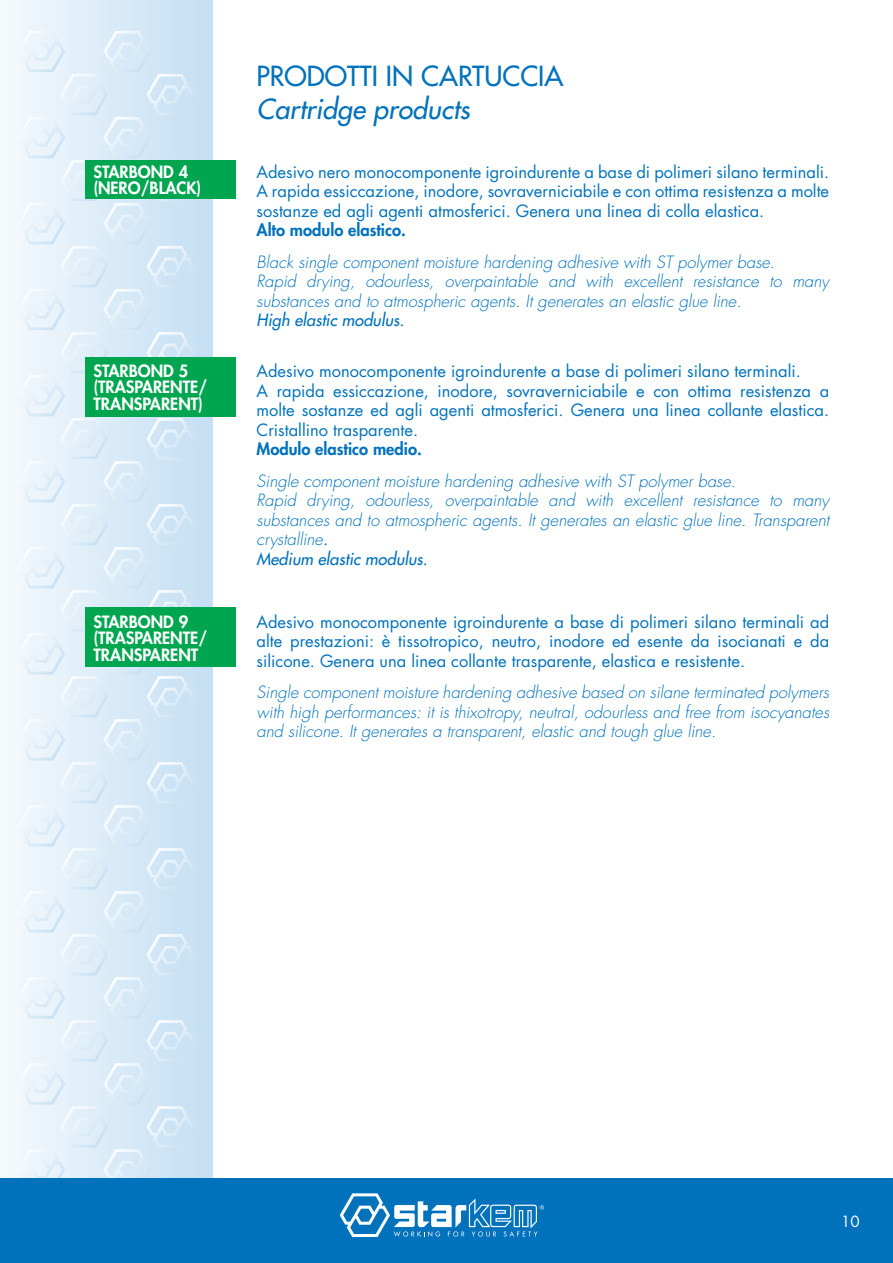
<style>
.page{position:relative;width:893px;height:1263px;background:#fff}
.page>*{position:absolute;margin:0;border:0;box-sizing:border-box;transform-origin:0 0}
.t1{font:500 27px "Futura Std";color:#0072bc}
.t2{font:italic 500 27px "Futura Std";color:#0072bc}
.t3{font:italic 300 16.5px/19.5px "Futura Std";color:#0072bc}
.t4{font:16.5px/19.5px "Futura Std";color:#0072bc;text-align:justify}
.t5{font:800 16.5px/16.5px "Futura Std";color:#fff}
.t6{font:800 16.5px "Futura Std";color:#0072bc}
.t7{font:italic 500 16.5px "Futura Std";color:#0072bc}
.t8{font:15px "Futura Std";color:#fff}
.s1{font-weight:400}
.s2{font-weight:500}
</style>
<div class="page">
<hr style="left:892px;top:0;width:1px;height:1263px;background:#f8fafd">
<div style="left:0;top:0;width:25px;height:1263px;background:#f6fafd"></div>
<div style="left:15px;top:0;width:28px;height:1263px;background:#f2f8fc"></div>
<div style="left:29px;top:0;width:28px;height:1263px;background:#eef5fb"></div>
<div style="left:47px;top:0;width:28px;height:1263px;background:#eaf3fa"></div>
<div style="left:65px;top:0;width:28px;height:1263px;background:#e6f1f9"></div>
<div style="left:79px;top:0;width:28px;height:1263px;background:#e2eff9"></div>
<div style="left:97px;top:0;width:28px;height:1263px;background:#deedf8"></div>
<div style="left:111px;top:0;width:28px;height:1263px;background:#daebf8"></div>
<div style="left:129px;top:0;width:28px;height:1263px;background:#d6e9f7"></div>
<div style="left:147px;top:0;width:28px;height:1263px;background:#d2e6f6"></div>
<div style="left:161px;top:0;width:28px;height:1263px;background:#cee4f5"></div>
<div style="left:179px;top:0;width:28px;height:1263px;background:#cae2f5"></div>
<div style="left:197px;top:0;width:15px;height:1263px;background:#c7e0f3"></div>
<img style="left:25px;top:31px;width:40px;height:41px">
<img style="left:61px;top:74px;width:47px;height:41px">
<img style="left:103px;top:31px;width:44px;height:41px">
<img style="left:146px;top:74px;width:45px;height:41px">
<img style="left:25px;top:117px;width:40px;height:41px">
<img style="left:61px;top:160px;width:47px;height:41px">
<img style="left:103px;top:117px;width:44px;height:41px">
<img style="left:146px;top:198px;width:48px;height:2px">
<img style="left:25px;top:203px;width:40px;height:41px">
<img style="left:61px;top:246px;width:47px;height:41px">
<img style="left:103px;top:203px;width:44px;height:41px">
<img style="left:146px;top:246px;width:44px;height:41px">
<img style="left:25px;top:289px;width:40px;height:41px">
<img style="left:61px;top:332px;width:47px;height:41px">
<img style="left:103px;top:289px;width:44px;height:41px">
<img style="left:146px;top:332px;width:45px;height:25px">
<img style="left:25px;top:375px;width:40px;height:41px">
<img style="left:61px;top:418px;width:47px;height:41px">
<img style="left:146px;top:418px;width:45px;height:40px">
<img style="left:25px;top:461px;width:40px;height:41px">
<img style="left:61px;top:504px;width:47px;height:41px">
<img style="left:103px;top:461px;width:44px;height:41px">
<img style="left:146px;top:504px;width:44px;height:41px">
<img style="left:25px;top:547px;width:40px;height:41px">
<img style="left:61px;top:590px;width:30px;height:41px">
<img style="left:103px;top:547px;width:43px;height:41px">
<img style="left:149px;top:590px;width:41px;height:17px">
<img style="left:25px;top:633px;width:40px;height:41px">
<img style="left:61px;top:676px;width:47px;height:41px">
<img style="left:134px;top:667px;width:9px;height:7px">
<img style="left:146px;top:676px;width:44px;height:41px">
<img style="left:25px;top:719px;width:40px;height:41px">
<img style="left:61px;top:762px;width:47px;height:41px">
<img style="left:104px;top:719px;width:43px;height:41px">
<img style="left:146px;top:762px;width:44px;height:41px">
<img style="left:25px;top:805px;width:40px;height:41px">
<img style="left:61px;top:848px;width:47px;height:41px">
<img style="left:104px;top:805px;width:42px;height:41px">
<img style="left:146px;top:848px;width:44px;height:41px">
<img style="left:24px;top:891px;width:41px;height:41px">
<img style="left:61px;top:934px;width:47px;height:41px">
<img style="left:104px;top:891px;width:43px;height:41px">
<img style="left:146px;top:934px;width:44px;height:41px">
<img style="left:24px;top:977px;width:41px;height:41px">
<img style="left:61px;top:1020px;width:47px;height:41px">
<img style="left:104px;top:977px;width:43px;height:41px">
<img style="left:146px;top:1020px;width:44px;height:41px">
<img style="left:25px;top:1063px;width:40px;height:41px">
<img style="left:61px;top:1106px;width:47px;height:41px">
<img style="left:104px;top:1063px;width:42px;height:41px">
<img style="left:146px;top:1106px;width:44px;height:41px">
<img style="left:17px;top:1149px;width:48px;height:30px">
<img style="left:103px;top:1149px;width:48px;height:30px">
<hr style="left:892px;top:1179px;width:1px;height:84px;background:#0072bc">
<div style="left:0;top:1179px;width:892px;height:84px;background:#0072bc"></div>
<svg style="left:340px;top:1193px;width:204px;height:44px"></svg>
<div style="left:85px;top:357px;width:150px;height:59px;background:#00a54f"></div>
<div style="left:85px;top:607px;width:150px;height:60px;background:#00a54f"></div>
<div style="left:85px;top:160px;width:150px;height:38px;background:#00a54f"></div>
<p class="t5" style="left:94px;top:163px;width:109px">STARBOND 4 (NERO/BLACK)</p>
<p class="t5" style="left:94px;top:362px;width:115px">STARBOND 5 (TRASPARENTE/<br>TRANSPARENT)</p>
<p class="t5" style="left:94px;top:613px;width:115px">STARBOND 9 (TRASPARENTE/<br>TRANSPARENT</p>
<h1 class="t1" style="left:257px;top:59px;width:308px">PRODOTTI IN CARTUCCIA</h1>
<h1 class="t2" style="left:257px;top:92px;width:215px">Cartridge products</h1>
<p class="t4" style="left:257px;top:162px;width:574px">Adesivo nero monocomponente igroindurente a base di polimeri silano terminali.<br>A rapida essiccazione, inodore, sovraverniciabile e con ottima resistenza a molte sostanze ed agli agenti atmosferici. Genera una linea di colla elastica.</p>
<p class="t6" style="left:257px;top:220px;width:151px">Alto modulo elastico.</p>
<p class="t3" style="left:257px;top:252px;width:574px">Black single component moisture hardening adhesive with ST polymer base.<br>Rapid drying, odourless, overpaintable and with excellent resistance to many substances and to atmospheric agents. It generates an elastic glue line.</p>
<p class="t7" style="left:257px;top:310px;width:149px">High elastic modulus.</p>
<p class="t4" style="left:257px;top:361px;width:574px;text-align:left">Adesivo monocomponente igroindurente a base di polimeri silano terminali.<br>A rapida essiccazione, inodore, sovraverniciabile e con ottima resistenza a molte sostanze ed agli agenti atmosferici. Genera una linea collante elastica.<br>Cristallino trasparente.</p>
<p class="t6" style="left:257px;top:439px;width:167px">Modulo elastico medio.</p>
<p class="t3" style="left:257px;top:471px;width:574px">Single component moisture hardening adhesive with ST polymer base.<br>Rapid drying, odourless, overpaintable and with excellent resistance to many substances and to atmospheric agents. It generates an elastic glue line. Transparent crystalline<span class="s1">.<br></span><span class="s2">Medium elastic modulus.</span></p>
<p class="t4" style="left:257px;top:612px;width:574px">Adesivo monocomponente igroindurente a base di polimeri silano terminali ad alte prestazioni: è tissotropico, neutro, inodore ed esente da isocianati e da silicone. Genera una linea collante trasparente, elastica e resistente.</p>
<p class="t3" style="left:257px;top:683px;width:574px;text-align:justify">Single component moisture hardening adhesive based on silane terminated polymers with high performances: it is thixotropy, neutral, odourless and free from isocyanates and silicone. It generates a transparent, elastic and tough glue line.</p>
<p class="t8" style="left:841px;top:1211px;width:20px">10</p>
</div>
